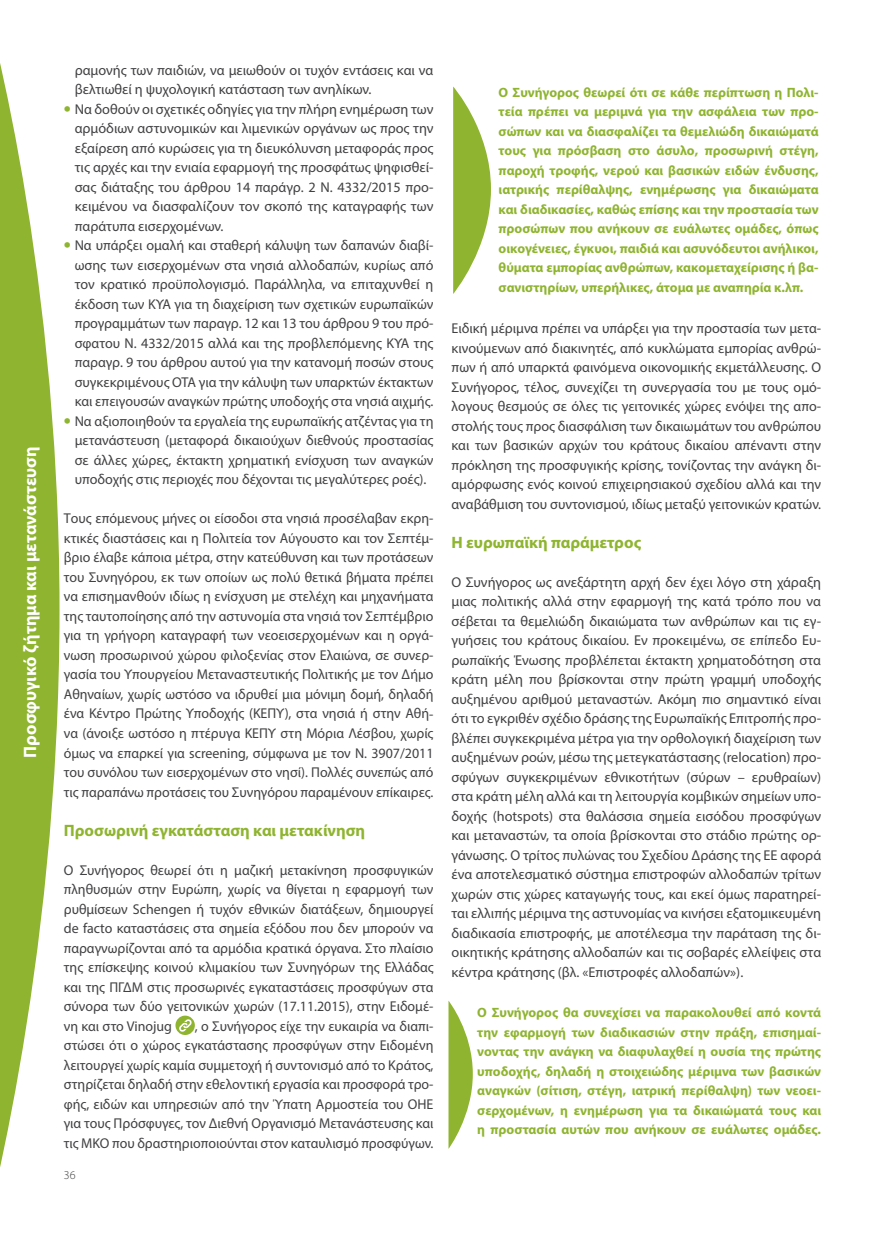
<style>
.page{position:relative;width:885px;height:1234px;background:#fff}
.page>*{position:absolute;margin:0;border:0;box-sizing:border-box;transform-origin:0 0}
.t1{font:700 18px "Myriad Pro";color:#fff}
.t2{font:700 16.5px "Myriad Pro";color:#8fb430}
.t3{font:14.25px/19.5px "Myriad Pro";color:#414042;text-align:justify}
.t4{font:700 13.5px/19.5px "Myriad Pro";color:#8fb430;text-align:justify}
.t5{font:300 12px "Myriad Pro";color:#414042}
.s1{font-weight:900;font-size:19.5px;color:#8fb430}
</style>
<div class="page">
<svg style="left:0;top:63px;width:59px;height:1104px;fill:#8fb430"></svg>
<svg style="left:175px;top:1015px;width:20px;height:19px"></svg>
<svg style="left:179px;top:1018px;width:13px;height:13px"></svg>
<svg style="left:453px;top:86px;width:38px;height:208px"></svg>
<svg style="left:448px;top:1000px;width:24px;height:148px"></svg>
<p class="t1" style="left:18px;top:757px;width:313px;rotate:-90deg">Προσφυγικό ζήτημα και μετανάστευση</p>
<p class="t3" style="left:75px;top:60px;width:360px">ραμονής των παιδιών, να μειωθούν οι τυχόν εντάσεις και να βελτιωθεί η ψυχολογική κατάσταση των ανηλίκων.</p>
<p class="t3" style="left:75px;top:99px;width:360px;text-indent:-11px"><span class="s1">•</span> Να δοθούν οι σχετικές οδηγίες για την πλήρη ενημέρωση των αρμόδιων αστυνομικών και λιμενικών οργάνων ως προς την εξαίρεση από κυρώσεις για τη διευκόλυνση μεταφοράς προς τις αρχές και την ενιαία εφαρμογή της προσφάτως ψηφισθεί&shy;σας διάταξης του άρθρου 14 παράγρ. 2 Ν. 4332/2015 προ&shy;κειμένου να διασφαλίζουν τον σκοπό της καταγραφής των παράτυπα εισερχομένων.</p>
<p class="t3" style="left:75px;top:235px;width:360px;text-indent:-11px"><span class="s1">•</span> Να υπάρξει ομαλή και σταθερή κάλυψη των δαπανών διαβί&shy;ωσης των εισερχομένων στα νησιά αλλοδαπών, κυρίως από τον κρατικό προϋπολογισμό. Παράλληλα, να επιταχυνθεί η έκδοση των ΚΥΑ για τη διαχείριση των σχετικών ευρωπαϊκών προγραμμάτων των παραγρ. 12 και 13 του άρθρου 9 του πρό&shy;σφατου Ν. 4332/2015 αλλά και της προβλεπόμενης ΚΥΑ της παραγρ. 9 του άρθρου αυτού για την κατανομή ποσών στους συγκεκριμένους ΟΤΑ για την κάλυψη των υπαρκτών έκτακτων και επειγουσών αναγκών πρώτης υποδοχής στα νησιά αιχμής.</p>
<p class="t3" style="left:75px;top:411px;width:360px;text-indent:-11px"><span class="s1">•</span> Να αξιοποιηθούν τα εργαλεία της ευρωπαϊκής ατζέντας για τη μετανάστευση (μεταφορά δικαιούχων διεθνούς προστασίας σε άλλες χώρες, έκτακτη χρηματική ενίσχυση των αναγκών υποδοχής στις περιοχές που δέχονται τις μεγαλύτερες ροές).</p>
<p class="t3" style="left:64px;top:508px;width:371px">Τους επόμενους μήνες οι είσοδοι στα νησιά προσέλαβαν εκρη&shy;κτικές διαστάσεις και η Πολιτεία τον Αύγουστο και τον Σεπτέμ&shy;βριο έλαβε κάποια μέτρα, στην κατεύθυνση και των προτάσεων του Συνηγόρου, εκ των οποίων ως πολύ θετικά βήματα πρέπει να επισημανθούν ιδίως η ενίσχυση με στελέχη και μηχανήματα της ταυτοποίησης από την αστυνομία στα νησιά τον Σεπτέμβριο για τη γρήγορη καταγραφή των νεοεισερχομένων και η οργά&shy;νωση προσωρινού χώρου φιλοξενίας στον Ελαιώνα, σε συνερ&shy;γασία του Υπουργείου Μεταναστευτικής Πολιτικής με τον Δήμο Αθηναίων, χωρίς ωστόσο να ιδρυθεί μια μόνιμη δομή, δηλαδή ένα Κέντρο Πρώτης Υποδοχής (ΚΕΠΥ), στα νησιά ή στην Αθή&shy;να (άνοιξε ωστόσο η πτέρυγα ΚΕΠΥ στη Μόρια Λέσβου, χωρίς όμως να επαρκεί για screening, σύμφωνα με τον Ν. 3907/2011 του συνόλου των εισερχομένων στο νησί). Πολλές συνεπώς από τις παραπάνω προτάσεις του Συνηγόρου παραμένουν επίκαιρες.</p>
<p class="t2" style="left:64px;top:819px;width:303px">Προσωρινή εγκατάσταση και μετακίνηση</p>
<p class="t3" style="left:64px;top:859px;width:371px">Ο Συνήγορος θεωρεί ότι η μαζική μετακίνηση προσφυγικών πληθυσμών στην Ευρώπη, χωρίς να θίγεται η εφαρμογή των ρυθμίσεων Schengen ή τυχόν εθνικών διατάξεων, δημιουργεί de facto καταστάσεις στα σημεία εξόδου που δεν μπορούν να παραγνωρίζονται από τα αρμόδια κρατικά όργανα. Στο πλαίσιο της επίσκεψης κοινού κλιμακίου των Συνηγόρων της Ελλάδας και της ΠΓΔΜ στις προσωρινές εγκαταστάσεις προσφύγων στα σύνορα των δύο γειτονικών χωρών (17.11.2015), στην Ειδομέ&shy;νη και στο Vinojug</p>
<p class="t3" style="left:64px;top:1015px;width:371px;text-indent:131px">, ο Συνήγορος είχε την ευκαιρία να διαπι&shy;στώσει ότι ο χώρος εγκατάστασης προσφύγων στην Ειδομένη λειτουργεί χωρίς καμία συμμετοχή ή συντονισμό από το Κράτος, στηρίζεται δηλαδή στην εθελοντική εργασία και προσφορά τρο&shy;φής, ειδών και υπηρεσιών από την Ύπατη Αρμοστεία του ΟΗΕ για τους Πρόσφυγες, τον Διεθνή Οργανισμό Μετανάστευσης και τις ΜΚΟ που δραστηριοποιούνται στον καταυλισμό προσφύγων.</p>
<p class="t5" style="left:64px;top:1168px;width:13px">36</p>
<p class="t4" style="left:498px;top:82px;width:321px">Ο Συνήγορος θεωρεί ότι σε κάθε περίπτωση η Πολι&shy;τεία πρέπει να μεριμνά για την ασφάλεια των προ&shy;σώπων και να διασφαλίζει τα θεμελιώδη δικαιώματά τους για πρόσβαση στο άσυλο, προσωρινή στέγη, παροχή τροφής, νερού και βασικών ειδών ένδυσης, ιατρικής περίθαλψης, ενημέρωσης για δικαιώματα και διαδικασίες, καθώς επίσης και την προστασία των προσώπων που ανήκουν σε ευάλωτες ομάδες, όπως οικογένειες, έγκυοι, παιδιά και ασυνόδευτοι ανήλικοι, θύματα εμπορίας ανθρώπων, κακομεταχείρισης ή βα&shy;σανιστηρίων, υπερήλικες, άτομα με αναπηρία κ.λπ.</p>
<p class="t3" style="left:451px;top:318px;width:371px">Ειδική μέριμνα πρέπει να υπάρξει για την προστασία των μετα&shy;κινούμενων από διακινητές, από κυκλώματα εμπορίας ανθρώ&shy;πων ή από υπαρκτά φαινόμενα οικονομικής εκμετάλλευσης. Ο Συνήγορος, τέλος, συνεχίζει τη συνεργασία του με τους ομό&shy;λογους θεσμούς σε όλες τις γειτονικές χώρες ενόψει της απο&shy;στολής τους προς διασφάλιση των δικαιωμάτων του ανθρώπου και των βασικών αρχών του κράτους δικαίου απέναντι στην πρόκληση της προσφυγικής κρίσης, τονίζοντας την ανάγκη δι&shy;αμόρφωσης ενός κοινού επιχειρησιακού σχεδίου αλλά και την αναβάθμιση του συντονισμού, ιδίως μεταξύ γειτονικών κρατών.</p>
<p class="t2" style="left:451px;top:531px;width:191px">Η ευρωπαϊκή παράμετρος</p>
<p class="t3" style="left:451px;top:572px;width:371px">Ο Συνήγορος ως ανεξάρτητη αρχή δεν έχει λόγο στη χάραξη μιας πολιτικής αλλά στην εφαρμογή της κατά τρόπο που να σέβεται τα θεμελιώδη δικαιώματα των ανθρώπων και τις εγ&shy;γυήσεις του κράτους δικαίου. Εν προκειμένω, σε επίπεδο Ευ&shy;ρωπαϊκής Ένωσης προβλέπεται έκτακτη χρηματοδότηση στα κράτη μέλη που βρίσκονται στην πρώτη γραμμή υποδοχής αυξημένου αριθμού μεταναστών. Ακόμη πιο σημαντικό είναι ότι το εγκριθέν σχέδιο δράσης της Ευρωπαϊκής Επιτροπής προ&shy;βλέπει συγκεκριμένα μέτρα για την ορθολογική διαχείριση των αυξημένων ροών, μέσω της μετεγκατάστασης (relocation) προ&shy;σφύγων συγκεκριμένων εθνικοτήτων (σύρων – ερυθραίων) στα κράτη μέλη αλλά και τη λειτουργία κομβικών σημείων υπο&shy;δοχής (hotspots) στα θαλάσσια σημεία εισόδου προσφύγων και μεταναστών, τα οποία βρίσκονται στο στάδιο πρώτης ορ&shy;γάνωσης. Ο τρίτος πυλώνας του Σχεδίου Δράσης της ΕΕ αφορά ένα αποτελεσματικό σύστημα επιστροφών αλλοδαπών τρίτων χωρών στις χώρες καταγωγής τους, και εκεί όμως παρατηρεί&shy;ται ελλιπής μέριμνα της αστυνομίας να κινήσει εξατομικευμένη διαδικασία επιστροφής, με αποτέλεσμα την παράταση της δι&shy;οικητικής κράτησης αλλοδαπών και τις σοβαρές ελλείψεις στα κέντρα κράτησης (βλ. «Επιστροφές αλλοδαπών»).</p>
<p class="t4" style="left:477px;top:1002px;width:345px">Ο Συνήγορος θα συνεχίσει να παρακολουθεί από κοντά την εφαρμογή των διαδικασιών στην πράξη, επισημαί&shy;νοντας την ανάγκη να διαφυλαχθεί η ουσία της πρώτης υποδοχής, δηλαδή η στοιχειώδης μέριμνα των βασικών αναγκών (σίτιση, στέγη, ιατρική περίθαλψη) των νεοει&shy;σερχομένων, η ενημέρωση για τα δικαιώματά τους και η προστασία αυτών που ανήκουν σε ευάλωτες ομάδες.</p>
</div>
